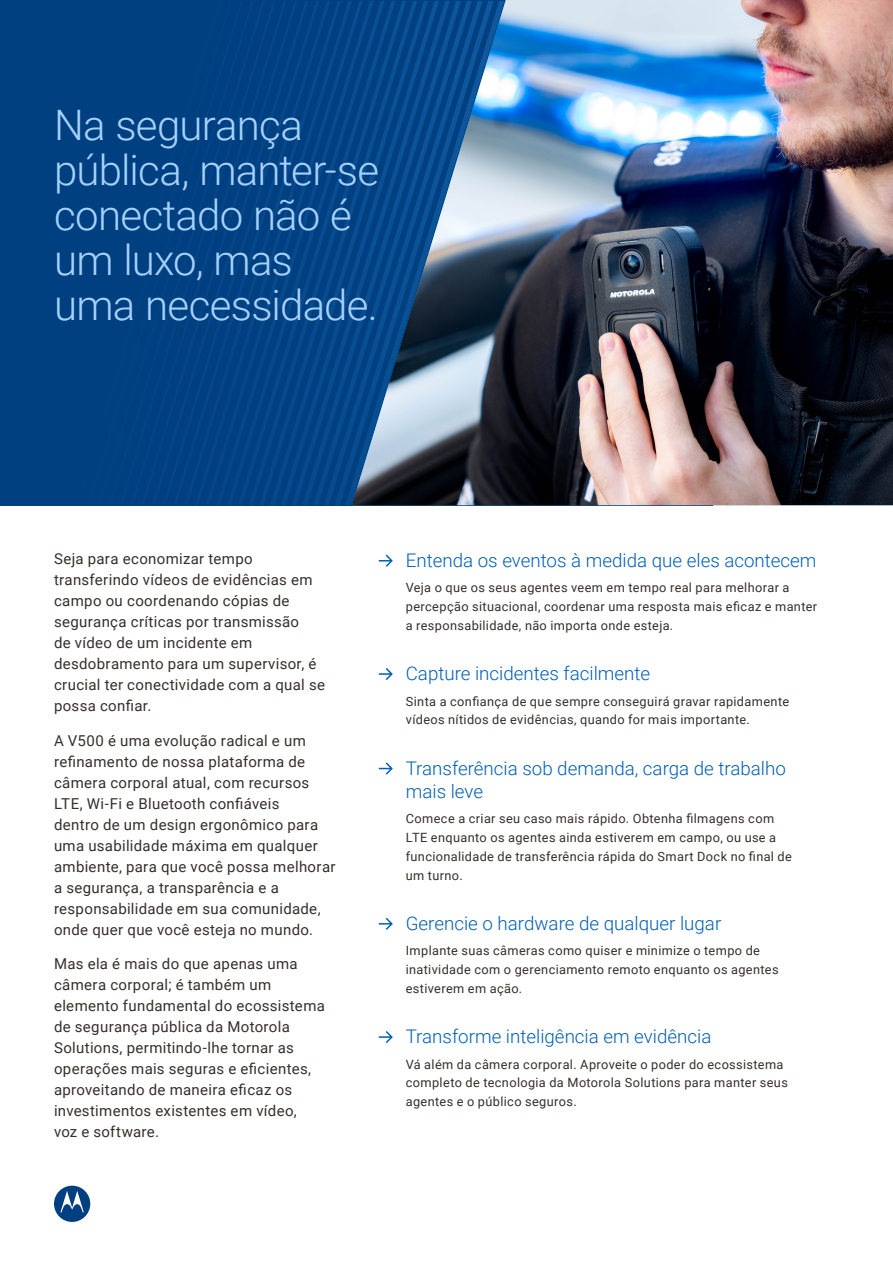
<style>
.page{position:relative;width:893px;height:1263px;background:#fff}
.page>*{position:absolute;margin:0;border:0;box-sizing:border-box;transform-origin:0 0}
.H1_-_Content_Header{font:300 42px/45px "Roboto";letter-spacing:-.02em;color:#a6d1ff}
.H3_-_Content_Header_with_Arrow{font:300 18.75px/23.2px "Roboto";color:#005eb8}
.Body_Copy{font:15px/21px "Roboto";letter-spacing:.02em;color:#352f2a}
.Body_Small_Copy{font:12.75px/18.8px "Roboto";letter-spacing:.03em;color:#352f2a}
</style>
<div class="page">
<svg style="left:343px;top:1px;width:9px;height:503px;background:#034586"></svg>
<svg style="left:332px;top:1px;width:11px;height:503px;background:#024486"></svg>
<svg style="left:321px;top:1px;width:11px;height:503px;background:#024485"></svg>
<svg style="left:310px;top:1px;width:11px;height:503px;background:#024385"></svg>
<svg style="left:300px;top:1px;width:10px;height:503px;background:#024384"></svg>
<svg style="left:289px;top:1px;width:11px;height:503px;background:#014384"></svg>
<svg style="left:278px;top:1px;width:11px;height:503px;background:#014283"></svg>
<svg style="left:267px;top:1px;width:11px;height:503px;background:#014283"></svg>
<svg style="left:256px;top:1px;width:11px;height:503px;background:#014283"></svg>
<svg style="left:245px;top:1px;width:11px;height:503px;background:#014282"></svg>
<svg style="left:234px;top:1px;width:11px;height:503px;background:#014182"></svg>
<svg style="left:223px;top:1px;width:11px;height:503px;background:#004182"></svg>
<div style="left:212px;top:1px;width:11px;height:503px;background:#004080"></div>
<div style="left:202px;top:1px;width:10px;height:503px;background:#004080"></div>
<div style="left:191px;top:1px;width:11px;height:503px;background:#004080"></div>
<div style="left:3px;top:1px;width:188px;height:503px;background:#004080"></div>
<img style="left:352px;top:0;width:541px;height:505px">
<svg style="left:379px;top:555px;width:14px;height:12px"></svg>
<svg style="left:379px;top:668px;width:14px;height:12px"></svg>
<svg style="left:379px;top:762px;width:14px;height:13px"></svg>
<svg style="left:379px;top:918px;width:14px;height:12px"></svg>
<svg style="left:379px;top:1031px;width:14px;height:12px"></svg>
<svg style="left:54px;top:1186px;width:36px;height:36px"></svg>
<p class="H1_-_Content_Header" style="left:54px;top:101px;width:327px">Na segurança pública, manter-se conectado não é um luxo, mas uma necessidade.</p>
<p class="Body_Copy" style="left:54px;top:548px;width:272px">Seja para economizar tempo transferindo vídeos de evidências em campo ou coordenando cópias de segurança críticas por transmissão<br>de vídeo de um incidente em desdobramento para um supervisor, é crucial ter conectividade com a qual se possa confiar.</p>
<p class="Body_Copy" style="left:54px;top:729px;width:283px">A V500 é uma evolução radical e um refinamento de nossa plataforma de câmera corporal atual, com recursos LTE, Wi-Fi e Bluetooth confiáveis<br>dentro de um design ergonômico para uma usabilidade máxima em qualquer ambiente, para que você possa melhorar a segurança, a transparência e a responsabilidade em sua comunidade, onde quer que você esteja no mundo.</p>
<p class="Body_Copy" style="left:54px;top:953px;width:272px">Mas ela é mais do que apenas uma câmera corporal; é também um elemento fundamental do ecossistema de segurança pública da Motorola<br>Solutions, permitindo-lhe tornar as operações mais seguras e eficientes, aproveitando de maneira eficaz os investimentos existentes em vídeo,<br>voz e software.</p>
<p class="H3_-_Content_Header_with_Arrow" style="left:406px;top:548px;width:412px">Entenda os eventos à medida que eles acontecem</p>
<p class="Body_Small_Copy" style="left:406px;top:578px;width:413px">Veja o que os seus agentes veem em tempo real para melhorar a percepção situacional, coordenar uma resposta mais eficaz e manter a responsabilidade, não importa onde esteja.</p>
<p class="H3_-_Content_Header_with_Arrow" style="left:406px;top:661px;width:246px">Capture incidentes facilmente</p>
<p class="Body_Small_Copy" style="left:406px;top:691px;width:385px">Sinta a confiança de que sempre conseguirá gravar rapidamente vídeos nítidos de evidências, quando for mais importante.</p>
<p class="H3_-_Content_Header_with_Arrow" style="left:406px;top:756px;width:382px">Transferência sob demanda, carga de trabalho mais leve</p>
<p class="Body_Small_Copy" style="left:406px;top:809px;width:388px">Comece a criar seu caso mais rápido. Obtenha filmagens com LTE enquanto os agentes ainda estiverem em campo, ou use a funcionalidade de transferência rápida do Smart Dock no final de um turno.</p>
<p class="H3_-_Content_Header_with_Arrow" style="left:406px;top:911px;width:317px">Gerencie o hardware de qualquer lugar</p>
<p class="Body_Small_Copy" style="left:406px;top:941px;width:374px">Implante suas câmeras como quiser e minimize o tempo de inatividade com o gerenciamento remoto enquanto os agentes estiverem em ação.</p>
<p class="H3_-_Content_Header_with_Arrow" style="left:406px;top:1024px;width:307px">Transforme inteligência em evidência</p>
<p class="Body_Small_Copy" style="left:406px;top:1054px;width:384px">Vá além da câmera corporal. Aproveite o poder do ecossistema completo de tecnologia da Motorola Solutions para manter seus agentes e o público seguros.</p>
</div>
